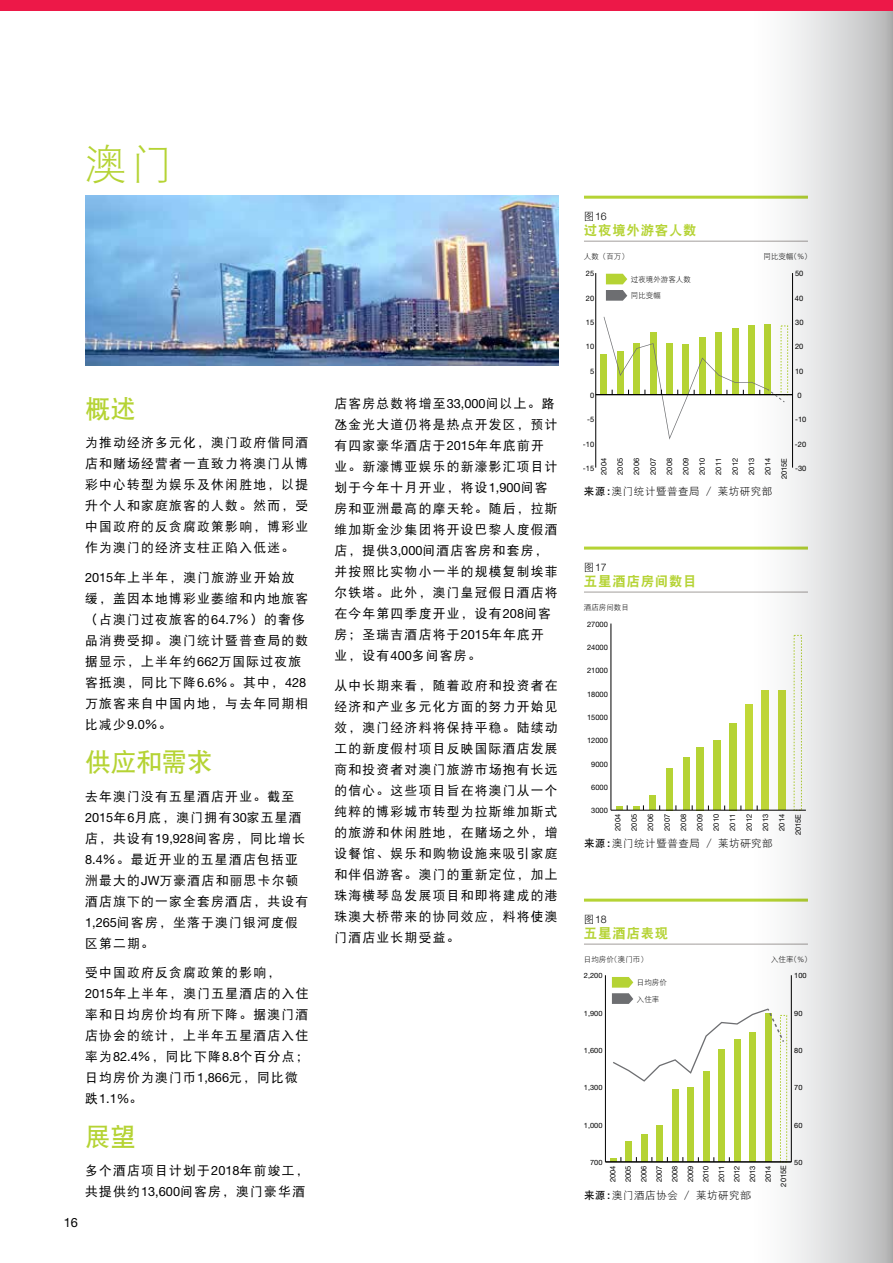
<style>
.page{position:relative;width:893px;height:1263px;background:#fff}
.page>*{position:absolute;margin:0;border:0;box-sizing:border-box;transform-origin:0 0}
.t1{font:42px "DF Hei W3";color:#b5d334}
.t2{font:25.5px "DF Hei W7";color:#b5d334}
.t3{font:13.5px "DF Hei W9";letter-spacing:.05em;color:#b5d334}
.t4{font:12.75px/21px "DF Hei W5";letter-spacing:.1em;color:#000}
.t5{font:12.75px "Helvetica Neue LT Std";color:#000}
.t6{font:10.5px "DF Hei W3";letter-spacing:.05em;color:#000}
.t7{font:300 10.5px "Helvetica Neue LT Std";color:#000}
.t8{font:7.5px/16.4px "Helvetica Neue LT Std";color:#000;text-align:justify}
.t9{font:7.5px/16.2px "DF Hei W3";color:#000}
.t10{font:7.2px "Helvetica Neue LT Std";color:#000}
.s1{font-family:"Helvetica Neue LT Std"}
.s2{font-family:"DF Hei W5"}
.s3{font-family:"DF Hei HK W5"}
.s4{font-family:"DF Hei W3";font-weight:400}
.s5{font-family:"Helvetica Neue LT Std";font-weight:300}
.s6{font-family:"DF Hei W7"}
</style>
<div class="page">
<hr style="left:584px;top:592px;width:112px;height:1px;background:#a39e9c">
<hr style="left:696px;top:592px;width:112px;height:1px;background:#a39e9c">
<hr style="left:584px;top:547px;width:112px;height:3px;background:#b5d334">
<hr style="left:696px;top:547px;width:112px;height:3px;background:#b5d334">
<div style="left:649px;top:795px;width:7px;height:15px;background:#b5d334"></div>
<div style="left:666px;top:768px;width:6px;height:42px;background:#b5d334"></div>
<div style="left:683px;top:758px;width:6px;height:52px;background:#b5d334"></div>
<div style="left:697px;top:747px;width:7px;height:63px;background:#b5d334"></div>
<div style="left:713px;top:740px;width:7px;height:70px;background:#b5d334"></div>
<div style="left:729px;top:723px;width:7px;height:87px;background:#b5d334"></div>
<div style="left:745px;top:704px;width:8px;height:106px;background:#c1d837"></div>
<hr style="left:611px;top:810px;width:195px;height:1px;background:#000">
<svg style="left:616px;top:805px;width:28px;height:5px"></svg>
<hr style="left:611px;top:623px;width:1px;height:187px;background:#000">
<hr style="left:584px;top:241px;width:112px;height:1px;background:#a39e9c">
<hr style="left:696px;top:241px;width:112px;height:1px;background:#a39e9c">
<hr style="left:584px;top:196px;width:112px;height:3px;background:#b5d334">
<hr style="left:696px;top:196px;width:112px;height:3px;background:#b5d334">
<div style="left:601px;top:354px;width:6px;height:41px;background:#b5d334"></div>
<hr style="left:595px;top:273px;width:1px;height:195px;background:#000">
<hr style="left:596px;top:394px;width:196px;height:1px;background:#000">
<svg style="left:604px;top:317px;width:146px;height:123px"></svg>
<svg style="left:606px;top:274px;width:21px;height:10px"></svg>
<svg style="left:606px;top:290px;width:21px;height:11px"></svg>
<hr style="left:584px;top:944px;width:112px;height:1px;background:#a39e9c">
<hr style="left:696px;top:944px;width:112px;height:1px;background:#a39e9c">
<hr style="left:584px;top:899px;width:112px;height:3px;background:#b5d334">
<hr style="left:696px;top:899px;width:112px;height:3px;background:#b5d334">
<div style="left:626px;top:1142px;width:6px;height:20px;background:#b5d334"></div>
<div style="left:641px;top:1134px;width:6px;height:28px;background:#b5d334"></div>
<div style="left:656px;top:1125px;width:7px;height:37px;background:#b5d334"></div>
<div style="left:672px;top:1089px;width:6px;height:73px;background:#b5d334"></div>
<div style="left:687px;top:1087px;width:7px;height:75px;background:#b5d334"></div>
<div style="left:703px;top:1072px;width:6px;height:90px;background:#b5d334"></div>
<div style="left:718px;top:1049px;width:7px;height:113px;background:#b5d334"></div>
<div style="left:734px;top:1039px;width:6px;height:123px;background:#b5d334"></div>
<div style="left:749px;top:1033px;width:7px;height:129px;background:#b5d334"></div>
<hr style="left:605px;top:975px;width:1px;height:187px;background:#000">
<hr style="left:605px;top:1161px;width:186px;height:1px;background:#000">
<svg style="left:610px;top:1157px;width:11px;height:5px"></svg>
<svg style="left:612px;top:977px;width:138px;height:105px"></svg>
<img style="left:85px;top:196px;width:473px;height:170px">
<svg style="left:750px;top:11px;width:143px;height:1252px"></svg>
<svg style="left:875px;top:1255px;width:7px;height:8px"></svg>
<div style="left:0;top:0;width:893px;height:11px;background:#ed1848"></div>
<h1 class="t1" style="left:85px;top:143px;width:90px">澳门</h1>
<h2 class="t2" style="left:85px;top:396px;width:52px">概述</h2>
<p class="t4" style="left:85px;top:432px;width:225px;text-align:justify">为推动经济多元化，澳门政府偕同酒店和赌场经营者一直致力将澳门从博彩中心转型为娱乐及休闲胜地，以提升个人和家庭旅客的人数。然而，受中国政府的反贪腐政策影响，博彩业作为澳门的经济支柱正陷入低迷。</p>
<p class="t4" style="left:85px;top:566px;width:225px"><span class="s1">2015</span>年上半年，澳门旅游业开始放缓，盖因本地博彩业萎缩和内地旅客（占澳门过夜旅客的<span class="s1">64.7</span>％）的奢侈品消费受抑。澳门统计暨普查局的数据显示，上半年约<span class="s1">662</span>万国际过夜旅客抵澳，同比下降<span class="s1">6.6</span>％。其中，<span class="s1">428</span>万旅客来自中国内地，与去年同期相比减少<span class="s1">9.0</span>％。</p>
<h2 class="t2" style="left:85px;top:749px;width:129px">供应和需求</h2>
<p class="t4" style="left:85px;top:786px;width:225px">去年澳门没有五星酒店开业。截至<br><span class="s1">2015</span>年<span class="s1">6</span>月底，澳门拥有<span class="s1">30</span>家五星酒店，共设有<span class="s1">19,928</span>间客房，同比增长<br><span class="s1">8.4</span>％。最近开业的五星酒店包括亚洲最大的<span class="s1">JW</span>万豪酒店和丽思卡尔顿酒店旗下的一家全套房酒店，共设有<br><span class="s1">1,265</span>间客房，坐落于澳门银河度假区第二期。</p>
<p class="t4" style="left:85px;top:962px;width:225px">受中国政府反贪腐政策的影响，<br><span class="s1">2015</span>年上半年，澳门五星酒店的入住率和日均房价均有所下降。据澳门酒店协会的统计，上半年五星酒店入住率为<span class="s1">82.4</span>％，同比下降<span class="s1">8.8</span>个百分点；日均房价为澳门币<span class="s1">1,866</span>元，同比微</p>
<p class="t5" style="left:85px;top:1091px;width:59px"><span class="s2">跌</span>1.1%<span class="s2">。</span></p>
<h2 class="t2" style="left:85px;top:1124px;width:52px">展望</h2>
<p class="t4" style="left:85px;top:1160px;width:225px">多个酒店项目计划于<span class="s1">2018</span>年前竣工，共提供约<span class="s1">13,600</span>间客房，澳门豪华酒</p>
<p class="t5" style="left:64px;top:1215px;width:16px">16</p>
<p class="t4" style="left:334px;top:393px;width:225px">店客房总数将增至<span class="s1">33,000</span>间以上。路<span class="s3">氹</span>金光大道仍将是热点开发区，预计有四家豪华酒店于<span class="s1">2015</span>年年底前开业。新濠博亚娱乐的新濠影汇项目计划于今年十月开业，将设<span class="s1">1,900</span>间客房和亚洲最高的摩天轮。随后，拉斯维加斯金沙集团将开设巴黎人度假酒店，提供<span class="s1">3,000</span>间酒店客房和套房，并按照比实物小一半的规模复制埃菲尔铁塔。此外，澳门皇冠假日酒店将在今年第四季度开业，设有<span class="s1">208</span>间客房；圣瑞吉酒店将于<span class="s1">2015</span>年年底开业，设有<span class="s1">400</span>多间客房。</p>
<p class="t4" style="left:334px;top:675px;width:225px;text-align:justify">从中长期来看，随着政府和投资者在经济和产业多元化方面的努力开始见效，澳门经济料将保持平稳。陆续动工的新度假村项目反映国际酒店发展商和投资者对澳门旅游市场抱有长远的信心。这些项目旨在将澳门从一个纯粹的博彩城市转型为拉斯维加斯式的旅游和休闲胜地，在赌场之外，增设餐馆、娱乐和购物设施来吸引家庭和伴侣游客。澳门的重新定位，加上珠海横琴岛发展项目和即将建成的港珠澳大桥带来的协同效应，料将使澳门酒店业长期受益。</p>
<p class="t7" style="left:584px;top:210px;width:24px"><span class="s4">图</span>16</p>
<p class="t3" style="left:584px;top:223px;width:114px">过夜境外游客人数</p>
<p class="t9" style="left:584px;top:249px;width:46px">人数（百万）</p>
<p class="t9" style="left:764px;top:249px;width:46px">同比变幅(<span class="s5">%</span>)</p>
<p class="t9" style="left:631px;top:271px;width:61px">过夜境外游客人数同比变幅</p>
<p class="t8" style="left:586px;top:265px;width:10px">25</p>
<p class="t8" style="left:795px;top:265px;width:10px">50</p>
<p class="t8" style="left:586px;top:290px;width:10px">20</p>
<p class="t8" style="left:795px;top:290px;width:10px">40</p>
<p class="t8" style="left:586px;top:314px;width:10px">15</p>
<p class="t8" style="left:795px;top:314px;width:10px">30</p>
<p class="t8" style="left:586px;top:338px;width:10px">10</p>
<p class="t8" style="left:795px;top:338px;width:10px">20</p>
<p class="t8" style="left:590px;top:363px;width:6px">5</p>
<p class="t8" style="left:795px;top:363px;width:10px">10</p>
<p class="t8" style="left:590px;top:387px;width:6px">0</p>
<p class="t8" style="left:797px;top:387px;width:6px">0</p>
<p class="t8" style="left:587px;top:411px;width:9px">-5</p>
<p class="t8" style="left:795px;top:411px;width:13px">-10</p>
<p class="t8" style="left:583px;top:436px;width:13px">-10</p>
<p class="t8" style="left:795px;top:436px;width:13px">-20</p>
<p class="t8" style="left:595px;top:475px;width:18px;rotate:-90deg">2004<br>2005<br>2006<br>2007<br>2008<br>2009<br>2010<br>2011<br>2012<br>2013<br>2014</p>
<p class="t8" style="left:583px;top:460px;width:13px">-15</p>
<p class="t8" style="left:776px;top:479px;width:23px;rotate:-90deg">2015E</p>
<p class="t8" style="left:795px;top:460px;width:13px">-30</p>
<p class="t6" style="left:584px;top:486px;width:190px"><span class="s6">来源:</span>澳门统计暨普查局 / 莱坊研究部</p>
<p class="t7" style="left:584px;top:560px;width:24px"><span class="s4">图</span>17</p>
<p class="t3" style="left:584px;top:574px;width:114px">五星酒店房间数目</p>
<p class="t9" style="left:584px;top:599px;width:46px">酒店房间数目</p>
<p class="t8" style="left:587px;top:616px;width:22px">27000</p>
<p class="t8" style="left:587px;top:639px;width:22px">24000</p>
<p class="t8" style="left:587px;top:662px;width:22px">21000</p>
<p class="t8" style="left:587px;top:686px;width:22px">18000</p>
<p class="t8" style="left:587px;top:709px;width:22px">15000</p>
<p class="t8" style="left:587px;top:732px;width:22px">12000</p>
<p class="t8" style="left:591px;top:756px;width:18px">9000</p>
<p class="t8" style="left:591px;top:779px;width:18px">6000</p>
<p class="t8" style="left:591px;top:802px;width:18px">3000</p>
<p class="t8" style="left:609px;top:831px;width:18px;rotate:-90deg">2004<br>2005<br>2006<br>2007<br>2008<br>2009<br>2010<br>2011<br>2012<br>2013<br>2014</p>
<p class="t6" style="left:584px;top:838px;width:190px"><span class="s6">来源:</span>澳门统计暨普查局 / 莱坊研究部</p>
<p class="t8" style="left:790px;top:835px;width:23px;rotate:-90deg">2015E</p>
<p class="t7" style="left:584px;top:912px;width:24px"><span class="s4">图</span>18</p>
<p class="t3" style="left:584px;top:926px;width:86px">五星酒店表现</p>
<p class="t9" style="left:584px;top:951px;width:62px">日均房价(澳门币)</p>
<p class="t9" style="left:771px;top:951px;width:38px">入住率(<span class="s5">%</span>)</p>
<p class="t9" style="left:637px;top:974px;width:31px">日均房价入住率</p>
<p class="t10" style="left:794px;top:971px;width:14px">100</p>
<p class="t10" style="left:584px;top:971px;width:20px">2,200</p>
<p class="t10" style="left:584px;top:1009px;width:20px">1,900</p>
<p class="t10" style="left:794px;top:1009px;width:10px">90</p>
<p class="t10" style="left:584px;top:1046px;width:20px">1,600</p>
<p class="t10" style="left:794px;top:1046px;width:10px">80</p>
<p class="t10" style="left:584px;top:1083px;width:20px">1,300</p>
<p class="t10" style="left:794px;top:1083px;width:10px">70</p>
<p class="t10" style="left:584px;top:1121px;width:20px">1,000</p>
<p class="t10" style="left:794px;top:1121px;width:10px">60</p>
<p class="t10" style="left:590px;top:1158px;width:14px">700</p>
<p class="t8" style="left:605px;top:1182px;width:18px;line-height:15.6px;rotate:-90deg">2004<br>2005<br>2006<br>2007<br>2008<br>2009<br>2010<br>2011<br>2012<br>2013<br>2014</p>
<p class="t6" style="left:584px;top:1190px;width:168px"><span class="s6">来源:</span>澳门酒店协会 / 莱坊研究部</p>
<p class="t8" style="left:775px;top:1186px;width:23px;rotate:-90deg">2015E</p>
<p class="t10" style="left:794px;top:1158px;width:10px">50</p>
</div>
